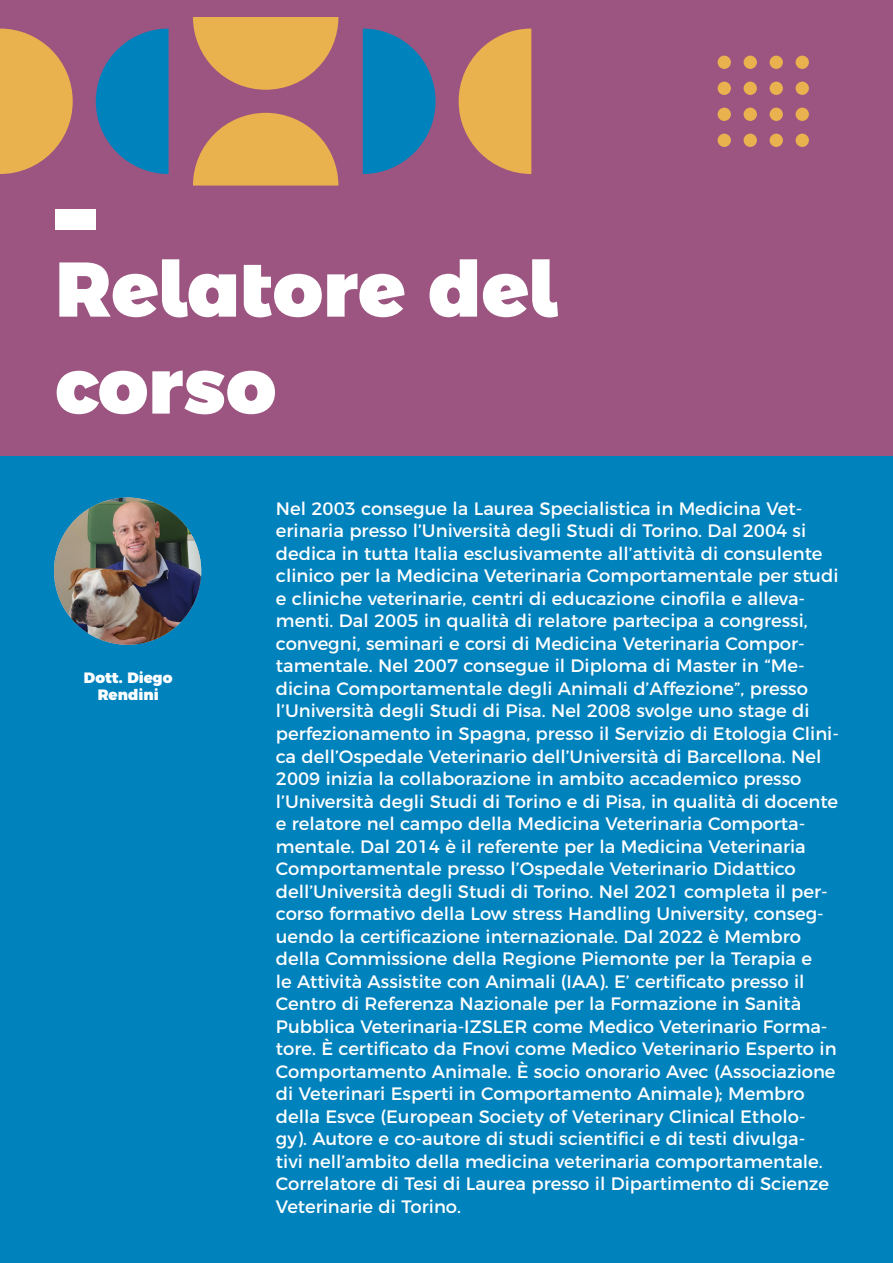
<style>
.page{position:relative;width:893px;height:1263px;background:#0082bd}
.page>*{position:absolute;margin:0;border:0;box-sizing:border-box;transform-origin:0 0}
.t1{font:900 77.25px/96.9px "Montserrat Alternates";color:#fff}
.t2{font:18px/22.5px "Montserrat";color:#fff}
.t3{font:900 15px/16.5px "Montserrat";color:#fff;text-align:center}
</style>
<div class="page">
<div style="left:0;top:0;width:893px;height:456px;background:#9c5581"></div>
<svg style="left:459px;top:29px;width:72px;height:145px"></svg>
<svg style="left:363px;top:29px;width:73px;height:145px"></svg>
<svg style="left:193px;top:113px;width:145px;height:73px"></svg>
<svg style="left:193px;top:17px;width:145px;height:73px"></svg>
<svg style="left:96px;top:29px;width:73px;height:145px"></svg>
<svg style="left:0;top:29px;width:73px;height:145px"></svg>
<svg style="left:718px;top:56px;width:91px;height:91px"></svg>
<div style="left:56px;top:209px;width:40px;height:21px;background:#fff"></div>
<img style="left:54px;top:497px;width:147px;height:148px;border-radius:74px">
<h1 class="t1" style="left:56px;top:235px;width:504px">Relatore del corso</h1>
<p class="t3" style="left:84px;top:668px;width:90px">Dott. Diego<br>Rendini</p>
<p class="t2" style="left:276px;top:496px;width:565px">Nel 2003 consegue la Laurea Specialistica in Medicina Vet&shy;erinaria presso l’Università degli Studi di Torino. Dal 2004 si dedica in tutta Italia esclusivamente all’attività di consulente clinico per la Medicina Veterinaria Comportamentale per studi e cliniche veterinarie, centri di educazione cinofila e alleva&shy;menti. Dal 2005 in qualità di relatore partecipa a congressi, convegni, seminari e corsi di Medicina Veterinaria Compor&shy;tamentale. Nel 2007 consegue il Diploma di Master in “Me&shy;dicina Comportamentale degli Animali d’Affezione”, presso l’Università degli Studi di Pisa. Nel 2008 svolge uno stage di perfezionamento in Spagna, presso il Servizio di Etologia Clini&shy;ca dell’Ospedale Veterinario dell’Università di Barcellona. Nel 2009 inizia la collaborazione in ambito accademico presso l’Università degli Studi di Torino e di Pisa, in qualità di docente e relatore nel campo della Medicina Veterinaria Comporta&shy;mentale. Dal 2014 è il referente per la Medicina Veterinaria Comportamentale presso l’Ospedale Veterinario Didattico dell’Università degli Studi di Torino. Nel 2021 completa il per&shy;corso formativo della Low stress Handling University, conseg&shy;uendo la certificazione internazionale. Dal 2022 è Membro della Commissione della Regione Piemonte per la Terapia e<br>le Attività Assistite con Animali (IAA). E’ certificato presso il Centro di Referenza Nazionale per la Formazione in Sanità Pubblica Veterinaria-IZSLER come Medico Veterinario Forma&shy;tore. È certificato da Fnovi come Medico Veterinario Esperto in Comportamento Animale. È socio onorario Avec (Associazione di Veterinari Esperti in Comportamento Animale); Membro della Esvce (European Society of Veterinary Clinical Etholo&shy;gy). Autore e co-autore di studi scientifici e di testi divulga-<br>tivi nell’ambito della medicina veterinaria comportamentale.<br>Correlatore di Tesi di Laurea presso il Dipartimento di Scienze Veterinarie di Torino.</p>
</div>
